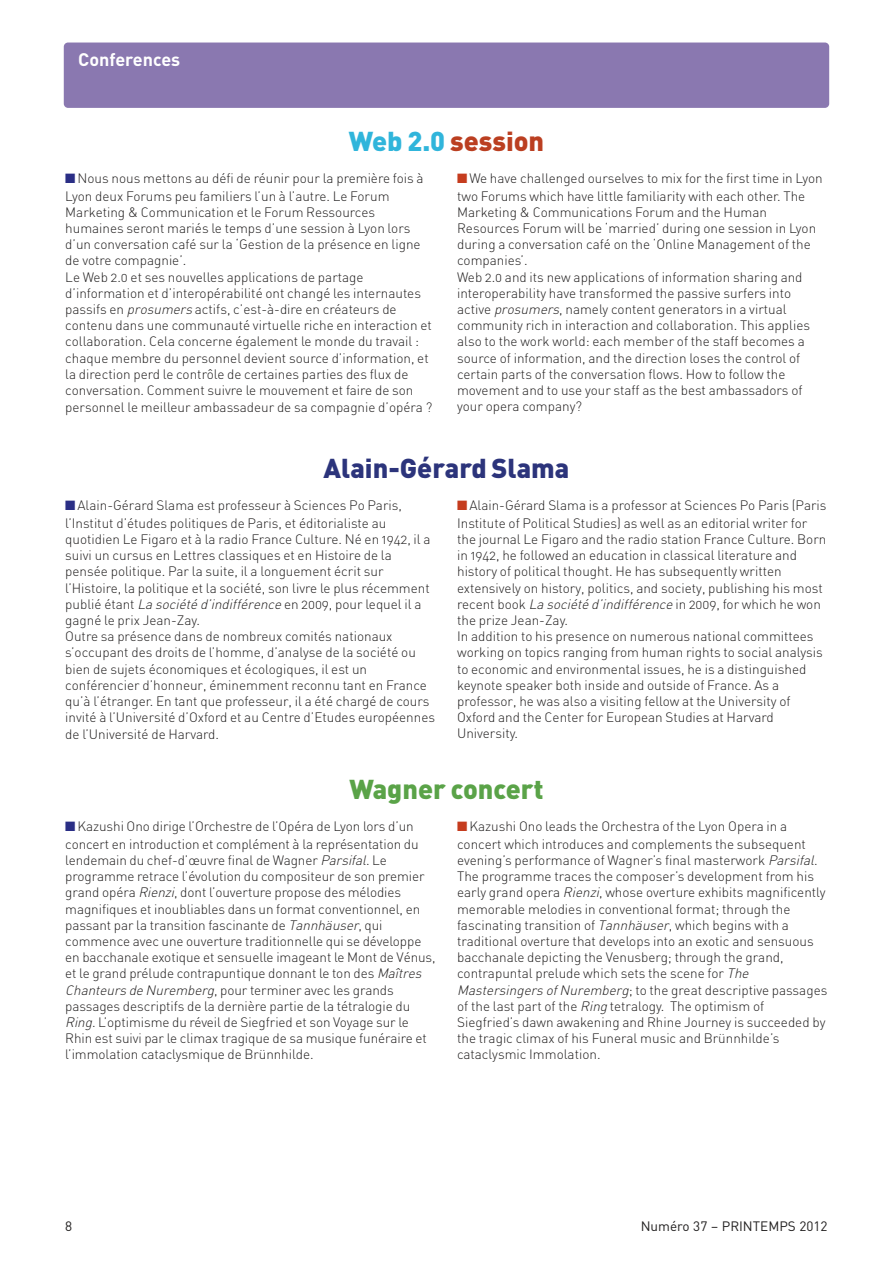
<style>
.page{position:relative;width:893px;height:1263px;background:#fff}
.page>*{position:absolute;margin:0;border:0;box-sizing:border-box;transform-origin:0 0}
.t1{font:900 27px "DIN";color:#2c347b}
.t2{font:900 27px "DIN";color:#bb3f21}
.t3{font:900 27px "DIN";color:#5aa348}
.t4{font:700 18px "DIN";color:#fff}
.t5{font:13.5px/16.2px "DIN Light Alternate";color:#211f1f}
.t6{font:13.5px "DIN";color:#211f1f}
.s1{color:#30b5db}
.s2{color:#2a2e85}
.s3{font-style:italic}
.s4{color:#c53c1e}
</style>
<div class="page">
<div style="left:64px;top:43px;width:765px;height:65px;background:#8a78b0;border-radius:4px"></div>
<h2 class="t4" style="left:78px;top:50px;width:103px">Conferences</h2>
<h1 class="t2" style="left:349px;top:126px;width:197px"><span class="s1">Web 2.0</span> session</h1>
<p class="t5" style="left:65px;top:169px;width:360px;line-height:17.9px"><span class="s2">■</span>Nous nous mettons au défi de réunir pour la première fois à<br>Lyon deux Forums peu familiers l’un à l’autre. Le Forum</p>
<p class="t5" style="left:65px;top:204px;width:369px">Marketing &amp; Communication et le Forum Ressources humaines seront mariés le temps d’une session à Lyon lors d’un conversation café sur la ‘Gestion de la présence en ligne de votre compagnie’.<br>Le Web 2.0 et ses nouvelles applications de partage d’information et d’interopérabilité ont changé les internautes passifs en <span class="s3">prosumers</span>actifs, c’est-à-dire en créateurs de contenu dans une communauté virtuelle riche en interaction et collaboration. Cela concerne également le monde du travail : chaque membre du personnel devient source d’information, et la direction perd le contrôle de certaines parties des flux de conversation. Comment suivre le mouvement et faire de son personnel le meilleur ambassadeur de sa compagnie d’opéra ?</p>
<p class="t5" style="left:457px;top:169px;width:367px;line-height:17.9px"><span class="s4">■</span> We have challenged ourselves to mix for the first time in Lyon two Forums which have little familiarity with each other. The</p>
<p class="t5" style="left:457px;top:204px;width:361px">Marketing &amp; Communications Forum and the Human Resources Forum will be ‘married’ during one session in Lyon during a conversation café on the ‘Online Management of the companies’.<br>Web 2.0 and its new applications of information sharing and interoperability have transformed the passive surfers into active <span class="s3">prosumers</span>, namely content generators in a virtual community rich in interaction and collaboration. This applies also to the work world: each member of the staff becomes a source of information, and the direction loses the control of certain parts of the conversation flows. How to follow the movement and to use your staff as the best ambassadors of your opera company?</p>
<h1 class="t1" style="left:324px;top:453px;width:247px">Alain-Gérard Slama</h1>
<p class="t5" style="left:65px;top:496px;width:338px;line-height:17.9px"><span class="s2">■</span>Alain-Gérard Slama est professeur à Sciences Po Paris, l’Institut d’études politiques de Paris, et éditorialiste au</p>
<p class="t5" style="left:65px;top:531px;width:371px">quotidien Le Figaro et à la radio France Culture. Né en 1942, il a suivi un cursus en Lettres classiques et en Histoire de la pensée politique. Par la suite, il a longuement écrit sur l’Histoire, la politique et la société, son livre le plus récemment publié étant <span class="s3">Lasociétéd’indifférence</span>en 2009, pour lequel il a gagné le prix Jean-Zay.<br>Outre sa présence dans de nombreux comités nationaux s’occupant des droits de l’homme, d’analyse de la société ou bien de sujets économiques et écologiques, il est un conférencier d’honneur, éminemment reconnu tant en France qu’à l’étranger. En tant que professeur, il a été chargé de cours invité à l’Université d’Oxford et au Centre d’Etudes européennes de l’Université de Harvard.</p>
<p class="t5" style="left:457px;top:496px;width:371px;line-height:17.9px"><span class="s4">■</span>Alain-Gérard Slama is a professor at Sciences Po Paris (Paris<br>Institute of Political Studies) as well as an editorial writer for</p>
<p class="t5" style="left:457px;top:531px;width:371px">the journal Le Figaro and the radio station France Culture. Born in 1942, he followed an education in classical literature and history of political thought. He has subsequently written extensively on history, politics, and society, publishing his most recent book <span class="s3">Lasociétéd’indifférence</span>in 2009, for which he won the prize Jean-Zay.<br>In addition to his presence on numerous national committees working on topics ranging from human rights to social analysis to economic and environmental issues, he is a distinguished keynote speaker both inside and outside of France. As a professor, he was also a visiting fellow at the University of Oxford and the Center for European Studies at Harvard University.</p>
<h1 class="t3" style="left:349px;top:774px;width:196px">Wagner concert</h1>
<p class="t5" style="left:65px;top:817px;width:355px;line-height:17.9px"><span class="s2">■</span>Kazushi Ono dirige l’Orchestre de l’Opéra de Lyon lors d’un concert en introduction et complément à la représentation du</p>
<p class="t5" style="left:65px;top:852px;width:372px">lendemain du chef-d’œuvre final de Wagner <span class="s3">Parsifal</span>. Le programme retrace l’évolution du compositeur de son premier grand opéra <span class="s3">Rienzi</span>, dont l’ouverture propose des mélodies magnifiques et inoubliables dans un format conventionnel, en passant par la transition fascinante de <span class="s3">Tannhäuser</span>, qui commence avec une ouverture traditionnelle qui se développe en bacchanale exotique et sensuelle imageant le Mont de Vénus, et le grand prélude contrapuntique donnant le ton des <span class="s3">Maîtres ChanteursdeNuremberg</span>, pour terminer avec les grands passages descriptifs de la dernière partie de la tétralogie du <span class="s3">Ring</span>. L’optimisme du réveil de Siegfried et son Voyage sur le Rhin est suivi par le climax tragique de sa musique funéraire et l’immolation cataclysmique de Brünnhilde.</p>
<p class="t5" style="left:457px;top:817px;width:350px;line-height:17.9px"><span class="s4">■</span>Kazushi Ono leads the Orchestra of the Lyon Opera in a concert which introduces and complements the subsequent</p>
<p class="t5" style="left:457px;top:852px;width:372px">evening’s performance of Wagner’s final masterwork <span class="s3">Parsifal</span>.<br>The programme traces the composer’s development from his early grand opera <span class="s3">Rienzi</span>, whose overture exhibits magnificently memorable melodies in conventional format; through the fascinating transition of <span class="s3">Tannhäuser</span>, which begins with a traditional overture that develops into an exotic and sensuous bacchanale depicting the Venusberg; through the grand, contrapuntal prelude which sets the scene for <span class="s3">The MastersingersofNuremberg</span>; to the great descriptive passages of the last part of the <span class="s3">Ring</span>tetralogy. The optimism of Siegfried’s dawn awakening and Rhine Journey is succeeded by the tragic climax of his Funeral music and Brünnhilde’s cataclysmic Immolation.</p>
<p class="t6" style="left:65px;top:1218px;width:9px">8</p>
<p class="t6" style="left:641px;top:1218px;width:188px">Numéro 37 – PRINTEMPS 2012</p>
</div>
